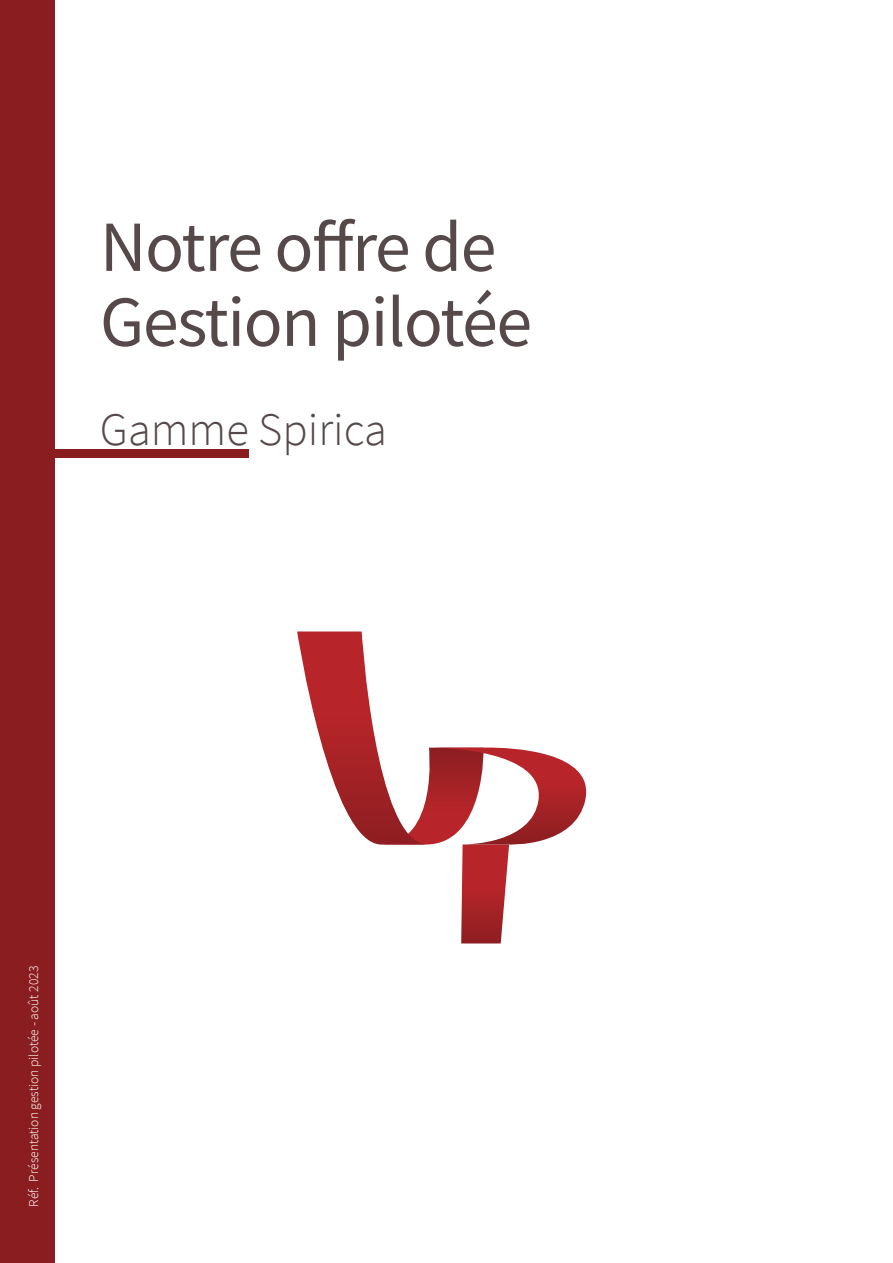
<style>
.page{position:relative;width:893px;height:1263px;background:#fff}
.page>*{position:absolute;margin:0;border:0;box-sizing:border-box;transform-origin:0 0}
.t1{font:72px "Source Sans Pro";letter-spacing:-.02em;color:#564949}
.t2{font:300 46.5px "Source Sans Pro";color:#564949}
.Note_tableau{font:300 13.5px "Source Sans Pro";color:#fff}
</style>
<div class="page">
<svg style="left:297px;top:631px;width:290px;height:312px"></svg>
<div style="left:0;top:0;width:54px;height:1263px;background:#8a1d1f"></div>
<div style="left:0;top:450px;width:249px;height:8px;background:#8a1d1f"></div>
<p class="t1" style="left:100px;top:201px;width:398px">Notre offre de</p>
<p class="t1" style="left:100px;top:276px;width:434px">Gestion pilotée</p>
<p class="t2" style="left:100px;top:401px;width:289px">Gamme Spirica</p>
<p class="Note_tableau" style="left:25px;top:1206px;width:242px;rotate:-90deg">Réf. Présentation gestion pilotée - août 2023</p>
</div>
